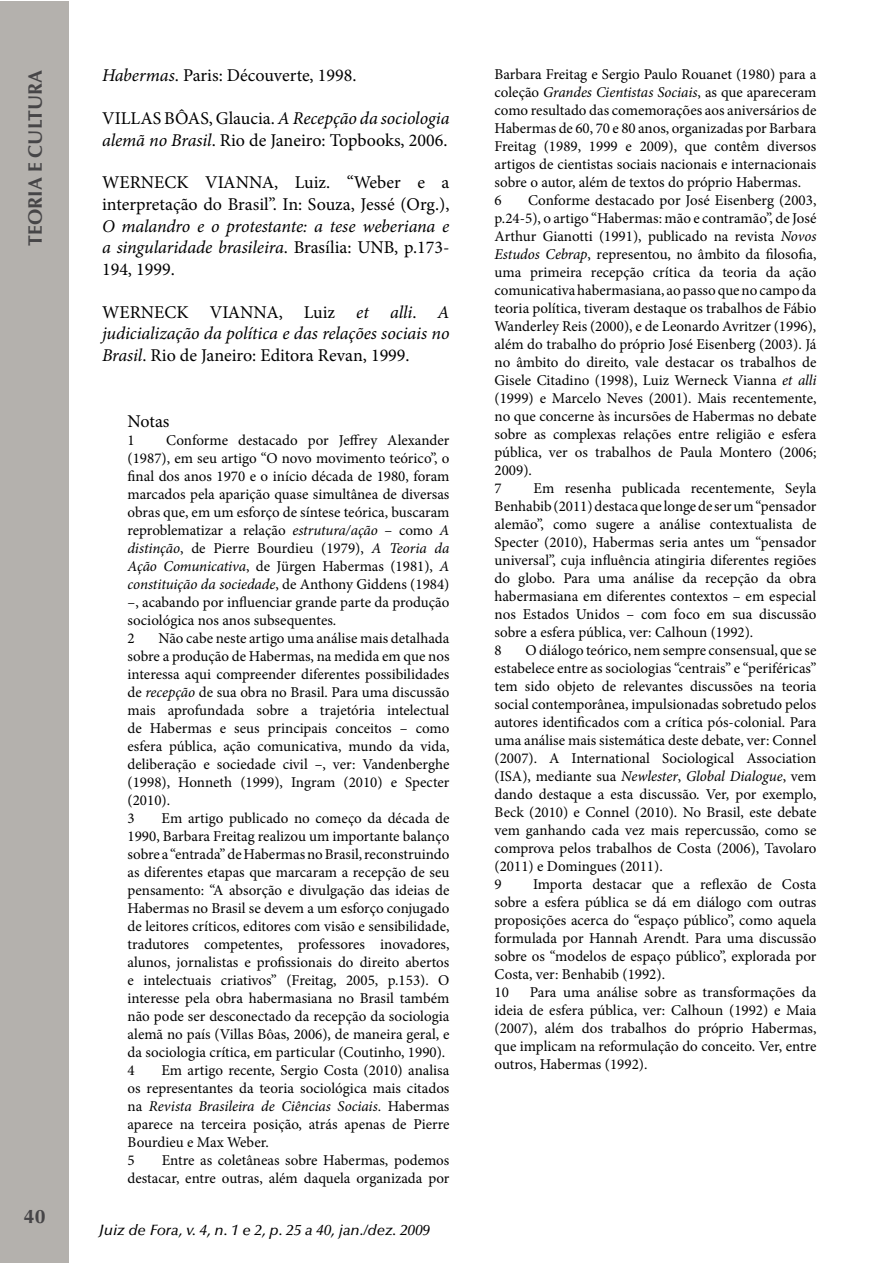
<style>
.page{position:relative;width:893px;height:1263px;background:#fff}
.page>*{position:absolute;margin:0;border:0;box-sizing:border-box;transform-origin:0 0}
.t1{font:700 19.5px "Optima LT Std";color:#464547}
.t2{font:italic 18px/21.6px "Minion Pro";letter-spacing:-.005em;color:#000;text-align:justify}
.t3{font:18px/21.6px "Minion Pro";color:#000}
.t4{font:15px/18px "Minion Pro";color:#000}
.t5{font:italic 500 15px "Optima LT Std";color:#000}
.s1{font-style:italic}
.s2{font-style:normal}
</style>
<div class="page">
<div style="left:1px;top:1px;width:68px;height:1262px;background:#b4b1ad"></div>
<h1 class="t1" style="left:24px;top:246px;width:177px;rotate:-90deg">TEORIA E CULTURA</h1>
<h1 class="t1" style="left:24px;top:1205px;width:23px">40</h1>
<p class="t3" style="left:102px;top:65px;width:256px"><span class="s1">Habermas</span>. Paris: Découverte, 1998.</p>
<p class="t3" style="left:102px;top:108px;width:349px">VILLAS BÔAS, Glaucia. <span class="s1">A Recepção da sociologia alemã no Brasil</span>. Rio de Janeiro: Topbooks, 2006.</p>
<p class="t3" style="left:102px;top:172px;width:349px">WERNECK VIANNA, Luiz. “Weber e a interpretação do Brasil”. In: Souza, Jessé (Org.),</p>
<p class="t2" style="left:102px;top:215px;width:349px">O malandro e o protestante: a tese weberiana e a singularidade brasileira<span class="s2">. Brasília: UNB, p.173- 194, 1999.</span></p>
<p class="t2" style="left:102px;top:301px;width:349px"><span class="s2">WERNECK VIANNA, Luiz</span> et alli<span class="s2">.</span> A judicialização da política e das relações sociais no Brasil<span class="s2">. Rio de Janeiro: Editora Revan, 1999.</span></p>
<p class="t3" style="left:128px;top:411px;width:43px">Notas</p>
<p class="t4" style="left:128px;top:431px;width:9px">1</p>
<p class="t4" style="left:128px;top:431px;width:323px;text-indent:39px">Conforme destacado por Jeffrey Alexander (1987), em seu artigo “O novo movimento teórico”, o final dos anos 1970 e o início década de 1980, foram marcados pela aparição quase simultânea de diversas obras que, em um esforço de síntese teórica, buscaram reproblematizar a relação <span class="s1">estrutura/ação</span> – como <span class="s1">A distinção</span>, de Pierre Bourdieu (1979), <span class="s1">A Teoria da Ação Comunicativa</span>, de Jürgen Habermas (1981), <span class="s1">A constituição da sociedade</span>, de Anthony Giddens (1984) –, acabando por influenciar grande parte da produção sociológica nos anos subsequentes.<br>2</p>
<p class="t4" style="left:128px;top:629px;width:323px;text-indent:31px">Não cabe neste artigo uma análise mais detalhada sobre a produção de Habermas, na medida em que nos interessa aqui compreender diferentes possibilidades de <span class="s1">recepção</span> de sua obra no Brasil. Para uma discussão mais aprofundada sobre a trajetória intelectual de Habermas e seus principais conceitos – como esfera pública, ação comunicativa, mundo da vida, deliberação e sociedade civil –, ver: Vandenberghe (1998), Honneth (1999), Ingram (2010) e Specter (2010).<br>3</p>
<p class="t4" style="left:128px;top:809px;width:323px;text-indent:34px">Em artigo publicado no começo da década de 1990, Barbara Freitag realizou um importante balanço sobre a “entrada” de Habermas no Brasil, reconstruindo as diferentes etapas que marcaram a recepção de seu pensamento: “A absorção e divulgação das ideias de Habermas no Brasil se devem a um esforço conjugado de leitores críticos, editores com visão e sensibilidade, tradutores competentes, professores inovadores, alunos, jornalistas e profissionais do direito abertos e intelectuais criativos” (Freitag, 2005, p.153). O interesse pela obra habermasiana no Brasil também não pode ser desconectado da recepção da sociologia alemã no país (Villas Bôas, 2006), de maneira geral, e da sociologia crítica, em particular (Coutinho, 1990).<br>4</p>
<p class="t4" style="left:128px;top:1061px;width:323px;text-indent:34px">Em artigo recente, Sergio Costa (2010) analisa os representantes da teoria sociológica mais citados na <span class="s1">Revista Brasileira de Ciências Sociais</span>. Habermas aparece na terceira posição, atrás apenas de Pierre Bourdieu e Max Weber.<br>5</p>
<p class="t4" style="left:128px;top:1151px;width:323px;text-align:right">Entre as coletâneas sobre Habermas, podemos destacar, entre outras, além daquela organizada por</p>
<p class="t5" style="left:99px;top:1221px;width:333px">Juiz de Fora, v. 4, n. 1 e 2, p. 25 a 40, jan./dez. 2009</p>
<p class="t4" style="left:495px;top:65px;width:323px">Barbara Freitag e Sergio Paulo Rouanet (1980) para a coleção <span class="s1">Grandes Cientistas Sociais</span>, as que apareceram como resultado das comemorações aos aniversários de Habermas de 60, 70 e 80 anos, organizadas por Barbara Freitag (1989, 1999 e 2009), que contêm diversos artigos de cientistas sociais nacionais e internacionais sobre o autor, além de textos do próprio Habermas.<br>6</p>
<p class="t4" style="left:495px;top:191px;width:323px;text-indent:34px">Conforme destacado por José Eisenberg (2003, p.24-5), o artigo “Habermas: mão e contramão”, de José Arthur Gianotti (1991), publicado na revista <span class="s1">Novos Estudos Cebrap</span>, representou, no âmbito da filosofia, uma primeira recepção crítica da teoria da ação comunicativa habermasiana, ao passo que no campo da teoria política, tiveram destaque os trabalhos de Fábio Wanderley Reis (2000), e de Leonardo Avritzer (1996), além do trabalho do próprio José Eisenberg (2003). Já no âmbito do direito, vale destacar os trabalhos de Gisele Citadino (1998), Luiz Werneck Vianna <span class="s1">et alli </span>(1999) e Marcelo Neves (2001). Mais recentemente, no que concerne às incursões de Habermas no debate sobre as complexas relações entre religião e esfera pública, ver os trabalhos de Paula Montero (2006; 2009).<br>7</p>
<p class="t4" style="left:495px;top:479px;width:323px;text-indent:39px">Em resenha publicada recentemente, Seyla Benhabib (2011) destaca que longe de ser um “pensador alemão”, como sugere a análise contextualista de Specter (2010), Habermas seria antes um “pensador universal”, cuja influência atingiria diferentes regiões do globo. Para uma análise da recepção da obra habermasiana em diferentes contextos – em especial nos Estados Unidos – com foco em sua discussão sobre a esfera pública, ver: Calhoun (1992).<br>8</p>
<p class="t4" style="left:495px;top:641px;width:323px;text-indent:31px">O diálogo teórico, nem sempre consensual, que se estabelece entre as sociologias “centrais” e “periféricas” tem sido objeto de relevantes discussões na teoria social contemporânea, impulsionadas sobretudo pelos autores identificados com a crítica pós-colonial. Para uma análise mais sistemática deste debate, ver: Connel (2007). A International Sociological Association (ISA), mediante sua <span class="s1">Newlester</span>, <span class="s1">Global Dialogue</span>, vem dando destaque a esta discussão. Ver, por exemplo, Beck (2010) e Connel (2010). No Brasil, este debate vem ganhando cada vez mais repercussão, como se comprova pelos trabalhos de Costa (2006), Tavolaro (2011) e Domingues (2011).<br>9</p>
<p class="t4" style="left:495px;top:875px;width:323px;text-indent:38px">Importa destacar que a reflexão de Costa sobre a esfera pública se dá em diálogo com outras proposições acerca do “espaço público”, como aquela formulada por Hannah Arendt. Para uma discussão sobre os “modelos de espaço público”, explorada por Costa, ver: Benhabib (1992).<br>10</p>
<p class="t4" style="left:495px;top:983px;width:323px;text-align:justify;text-indent:35px">Para uma análise sobre as transformações da ideia de esfera pública, ver: Calhoun (1992) e Maia (2007), além dos trabalhos do próprio Habermas, que implicam na reformulação do conceito. Ver, entre outros, Habermas (1992).</p>
</div>
